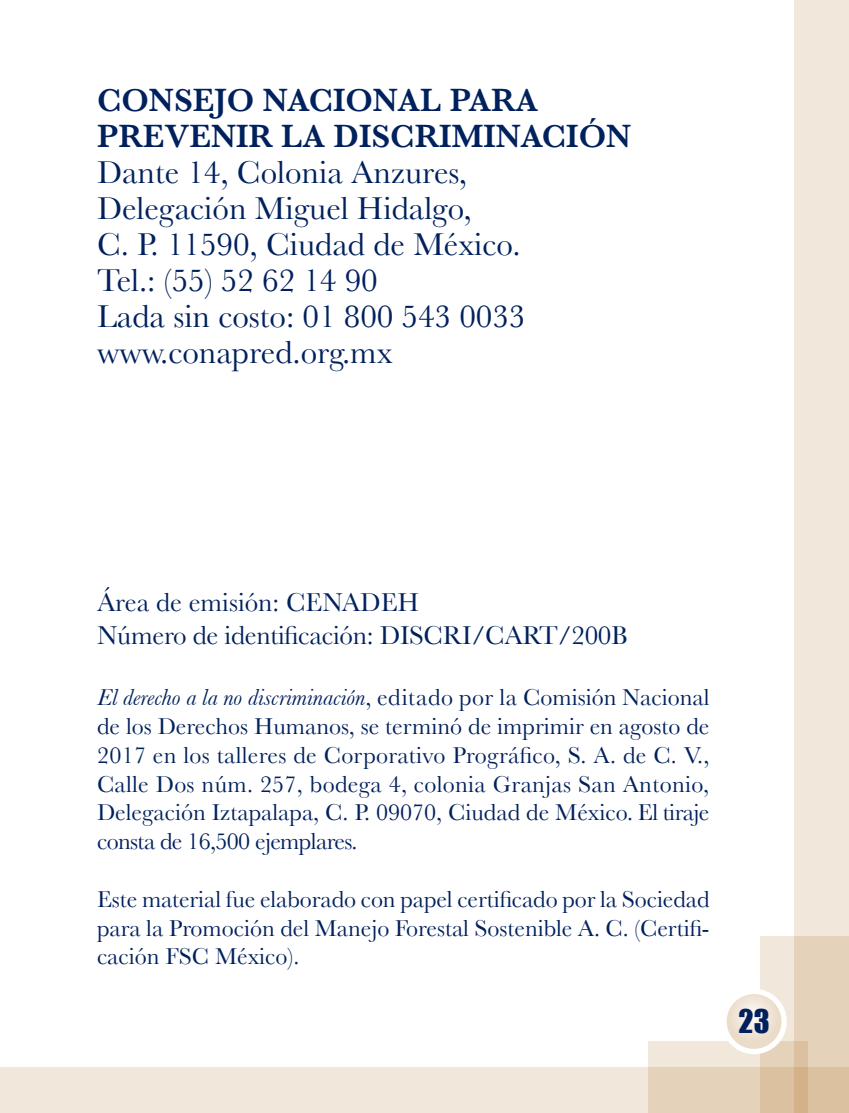
<style>
.page{position:relative;width:849px;height:1113px;background:#fff}
.page>*{position:absolute;margin:0;border:0;box-sizing:border-box;transform-origin:0 0}
.texto_general{font:33px "Baskerville";color:#00215d}
.directorio{font:33px "Baskerville";color:#00215d}
.directorio-2{font:600 33px "Baskerville";color:#00215d}
.t1{font:30px "Impact";color:#00215d}
.texto_general-2{font:27px "Baskerville";letter-spacing:-.01em;color:#00215d}
.texto_general-3{font:24px/28.8px "Baskerville";color:#00215d;text-align:justify}
.s1{font-style:italic}
</style>
<div class="page">
<div style="left:794px;top:0;width:55px;height:1112px;background:#f1e7da"></div>
<svg style="left:760px;top:936px;width:89px;height:131px;background:#e8d7c3"></svg>
<svg style="left:648px;top:1041px;width:159px;height:26px;background:#ecdfce"></svg>
<svg style="left:0;top:1067px;width:849px;height:45px;background:#ede0cf"></svg>
<div style="left:721px;top:988px;width:66px;height:66px;background:#fff;border-radius:50%"></div>
<svg style="left:727px;top:994px;width:54px;height:54px;background:#f0e4d7"></svg>
<svg style="left:843px;top:1107px;width:6px;height:6px"></svg>
<p class="directorio-2" style="left:97px;top:81px;width:443px">CONSEJO NACIONAL PARA</p>
<p class="directorio-2" style="left:97px;top:117px;width:536px">PREVENIR LA DISCRIMINACIÓN</p>
<p class="directorio" style="left:97px;top:153px;width:371px">Dante 14, Colonia Anzures,</p>
<p class="directorio" style="left:97px;top:189px;width:376px">Delegación Miguel Hidalgo,</p>
<p class="texto_general" style="left:97px;top:225px;width:425px">C. P. 11590, Ciudad de México.</p>
<p class="texto_general" style="left:97px;top:261px;width:282px">Tel.: (55) 52 62 14 90</p>
<p class="texto_general" style="left:97px;top:297px;width:430px">Lada sin costo: 01 800 543 0033</p>
<p class="texto_general" style="left:97px;top:333px;width:297px">www.conapred.org.mx</p>
<p class="texto_general-2" style="left:97px;top:586px;width:324px">Área de emisión: CENADEH</p>
<p class="texto_general-2" style="left:97px;top:619px;width:532px">Número de identificación: DISCRI/CART/200B</p>
<p class="texto_general-3" style="left:97px;top:682px;width:614px"><span class="s1">El derecho a la no discriminación</span>, editado por la Comisión Nacional de los Derechos Humanos, se terminó de imprimir en agosto de 2017 en los talleres de Corporativo Prográfico, S. A. de C. V., Calle Dos núm. 257, bodega 4, colonia Granjas San Antonio, Delegación Iztapalapa, C. P. 09070, Ciudad de México. El tiraje consta de 16,500 ejemplares.</p>
<p class="texto_general-3" style="left:97px;top:884px;width:614px">Este material fue elaborado con papel certificado por la Sociedad para la Promoción del Manejo Forestal Sostenible A. C. (Certifi&shy;cación FSC México).</p>
<p class="t1" style="left:738px;top:1003px;width:32px">23</p>
</div>
